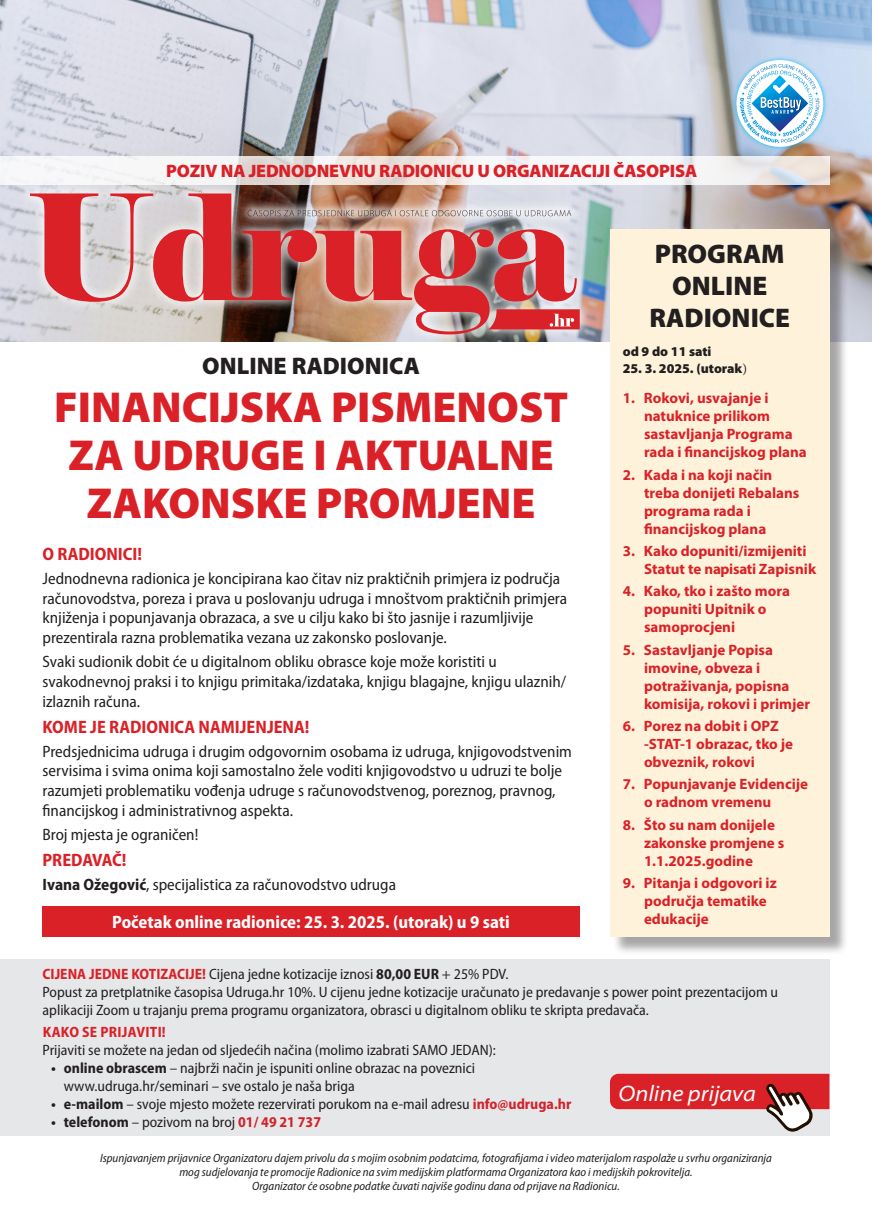
<style>
.page{position:relative;width:872px;height:1212px;background:#fff}
.page>*{position:absolute;margin:0;border:0;box-sizing:border-box;transform-origin:0 0}
.t1{font:900 43.5px/48px "Myriad Pro";color:#da2128;text-align:center}
.t2{font:900 27px/32.4px "Myriad Pro";color:#231f20;text-align:center}
.t3{font:900 24px "Myriad Pro";color:#231f20}
.t4{font:italic semi-expanded 22.5px "Myriad Pro";color:#fff}
.t5{font:900 18px "Myriad Pro";letter-spacing:-.01em;color:#da2128}
.t6{font:700 semi-condensed 18px "Myriad Pro";color:#da2128}
.t7{font:700 semi-condensed 18px "Myriad Pro";color:#fff}
.t8{font:semi-condensed 16.5px/19.8px "Myriad Pro";color:#231f20}
.t9{font:semi-condensed 15px/18px "Myriad Pro";color:#231f20}
.bul_sektor{font:700 15px/18px "Myriad Pro";color:#da2128}
.t10{font:700 semi-condensed 15px "Myriad Pro";letter-spacing:.02em;color:#da2128}
.t11{font:900 13.5px "Myriad Pro";color:#231f20}
.t12{font:italic semi-condensed 12px/14.4px "Myriad Pro";color:#231f20;text-align:center}
.s1{font-weight:700}
.s2{font-family:"Minion Pro";font-weight:400}
.s3{font-weight:700;color:#da2128}
.s4{font-weight:700;color:#d1232a}
</style>
<div class="page">
<img style="left:0;top:0;width:872px;height:341px">
<div style="left:19px;top:182px;width:572px;height:164px;background:#fff;opacity:.75"></div>
<img style="left:30px;top:193px;width:550px;height:141px">
<svg style="left:0;top:156px;width:829px;height:29px;fill:#f5f5f6"></svg>
<div style="left:612px;top:232px;width:236px;height:723px;background:#231f20;opacity:.4"></div>
<div style="left:610px;top:230px;width:219px;height:706px;background:#fef3da"></div>
<div style="left:0;top:959px;width:829px;height:176px;background:#e6e7e9"></div>
<div style="left:43px;top:906px;width:536px;height:30px;background:#da2128"></div>
<svg style="left:610px;top:1074px;width:219px;height:62px"></svg>
<img style="left:730px;top:54px;width:99px;height:99px">
<svg style="left:736px;top:60px;width:87px;height:87px"></svg>
<svg style="left:740px;top:64px;width:79px;height:79px"></svg>
<p class="t5" style="left:166px;top:159px;width:532px">POZIV NA JEDNODNEVNU RADIONICU U ORGANIZACIJI ČASOPISA</p>
<p class="t3" style="left:202px;top:350px;width:219px">ONLINE RADIONICA</p>
<p class="t1" style="left:54px;top:382px;width:515px">FINANCIJSKA PISMENOST<br>ZA UDRUGE I AKTUALNE<br>ZAKONSKE PROMJENE</p>
<p class="t6" style="left:43px;top:543px;width:101px">O RADIONICI!</p>
<p class="t8" style="left:43px;top:569px;width:526px">Jednodnevna radionica je koncipirana kao čitav niz praktičnih primjera iz područja računovodstva, poreza i prava u poslovanju udruga i mnoštvom praktičnih primjera knjiženja i popunjavanja obrazaca, a sve u cilju kako bi što jasnije i razumljivije prezentirala razna problematika vezana uz zakonsko poslovanje.</p>
<p class="t8" style="left:43px;top:652px;width:525px">Svaki sudionik dobit će u digitalnom obliku obrasce koje može koristiti u svakodnevnoj praksi i to knjigu primitaka/izdataka, knjigu blagajne, knjigu ulaznih/ izlaznih računa.</p>
<p class="t6" style="left:43px;top:716px;width:268px">KOME JE RADIONICA NAMIJENJENA!</p>
<p class="t8" style="left:43px;top:742px;width:531px">Predsjednicima udruga i drugim odgovornim osobama iz udruga, knjigovodstvenim servisima i svima onima koji samostalno žele voditi knjigovodstvo u udruzi te bolje razumjeti problematiku vođenja udruge s računovodstvenog, poreznog, pravnog, financijskog i administrativnog aspekta.</p>
<p class="t8" style="left:43px;top:825px;width:157px">Broj mjesta je ograničen!</p>
<p class="t6" style="left:43px;top:850px;width:85px">PREDAVAČ!</p>
<p class="t8" style="left:43px;top:875px;width:355px"><span class="s1">Ivana Ožegović</span>, specijalistica za računovodstvo udruga</p>
<p class="t7" style="left:112px;top:912px;width:399px">Početak online radionice: 25. 3. 2025. (utorak) u 9 sati</p>
<p class="t2" style="left:649px;top:236px;width:142px">PROGRAM<br>ONLINE<br>RADIONICE</p>
<p class="t11" style="left:622px;top:343px;width:90px">od 9 do 11 sati</p>
<p class="t11" style="left:622px;top:359px;width:126px">25. 3. 2025. (utorak<span class="s2">)</span></p>
<p class="bul_sektor" style="left:644px;top:389px;width:164px;text-indent:-21px">1. Rokovi, usvajanje i natuknice prilikom sastavljanja Programa rada i financijskog plana</p>
<p class="bul_sektor" style="left:644px;top:465px;width:157px;text-indent:-21px">2. Kada i na koji način treba donijeti Rebalans programa rada i financijskog plana</p>
<p class="bul_sektor" style="left:644px;top:541px;width:174px;text-indent:-21px">3. Kako dopuniti/izmijeniti<br>Statut te napisati Zapisnik</p>
<p class="bul_sektor" style="left:644px;top:582px;width:147px;text-indent:-21px">4. Kako, tko i zašto mora popuniti Upitnik o samoprocjeni</p>
<p class="bul_sektor" style="left:644px;top:640px;width:167px;text-indent:-21px">5. Sastavljanje Popisa imovine, obveza i potraživanja, popisna komisija, rokovi i primjer</p>
<p class="bul_sektor" style="left:644px;top:716px;width:151px;text-indent:-21px">6. Porez na dobit i OPZ -STAT-1 obrazac, tko je obveznik, rokovi</p>
<p class="bul_sektor" style="left:644px;top:775px;width:166px;text-indent:-21px">7. Popunjavanje Evidencije o radnom vremenu</p>
<p class="bul_sektor" style="left:644px;top:815px;width:142px;text-indent:-21px">8. Što su nam donijele zakonske promjene s<br>1.1.2025.godine</p>
<p class="bul_sektor" style="left:644px;top:873px;width:134px;text-indent:-21px">9. Pitanja i odgovori iz područja tematike edukacije</p>
<p class="t9" style="left:43px;top:965px;width:737px"><span class="s3">CIJENA JEDNE KOTIZACIJE!</span> Cijena jedne kotizacije iznosi <span class="s1">80,00 EUR</span> + 25% PDV.<br>Popust za pretplatnike časopisa Udruga.hr 10%. U cijenu jedne kotizacije uračunato je predavanje s power point prezentacijom u aplikaciji Zoom u trajanju prema programu organizatora, obrasci u digitalnom obliku te skripta predavača.</p>
<p class="t10" style="left:43px;top:1023px;width:125px">KAKO SE PRIJAVITI!</p>
<p class="t9" style="left:43px;top:1041px;width:455px">Prijaviti se možete na jedan od sljedećih načina (molimo izabrati SAMO JEDAN):</p>
<p class="t9" style="left:64px;top:1059px;width:413px;text-indent:-13px"><span class="s1">• online obrascem</span> – najbrži način je ispuniti online obrazac na poveznici www.udruga.hr/seminari – sve ostalo je naša briga</p>
<p class="t9" style="left:51px;top:1095px;width:522px"><span class="s1">• e-mailom</span> – svoje mjesto možete rezervirati porukom na e-mail adresu <span class="s4">info@udruga.hr</span></p>
<p class="t9" style="left:51px;top:1113px;width:271px"><span class="s1">• telefonom</span> – pozivom na broj <span class="s4">01/ 49 21 737</span></p>
<p class="t4" style="left:618px;top:1081px;width:139px">Online prijava</p>
<p class="t12" style="left:100px;top:1150px;width:673px">Ispunjavanjem prijavnice Organizatoru dajem privolu da s mojim osobnim podatcima, fotografijama i video materijalom raspolaže u svrhu organiziranja mog sudjelovanja te promocije Radionice na svim medijskim platformama Organizatora kao i medijskih pokrovitelja.<br>Organizator će osobne podatke čuvati najviše godinu dana od prijave na Radionicu.</p>
</div>
